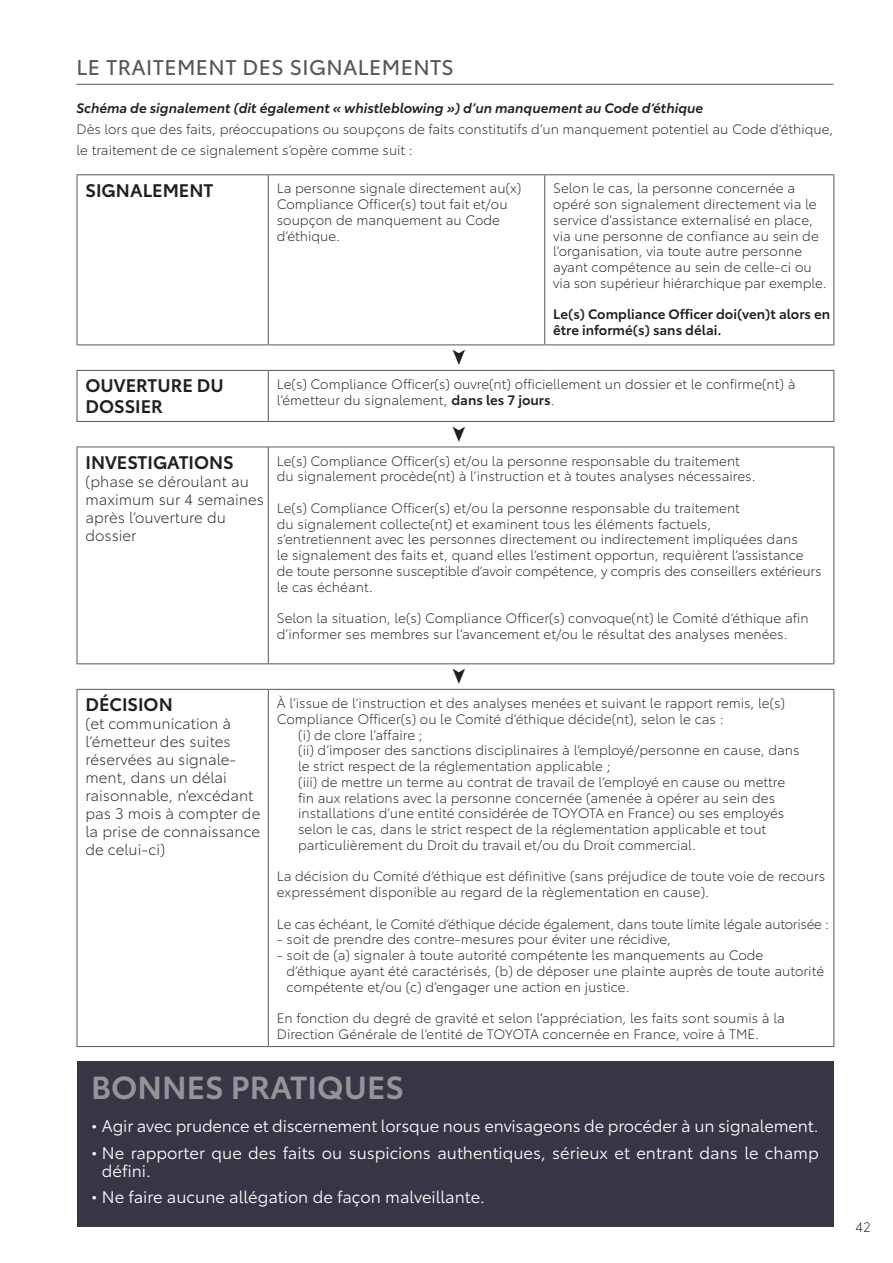
<style>
.page{position:relative;width:893px;height:1263px;background:#fff}
.page>*{position:absolute;margin:0;border:0;box-sizing:border-box;transform-origin:0 0}
.t1{font:600 31.5px "Toyota Type";color:#939598}
.t2{font:21px "Toyota Type";letter-spacing:.02em;color:#57585a}
.t3{font:600 18px/21px "Toyota Type";color:#231f20}
.t4{font:16.5px/18px "Toyota Type";color:#fff}
.t5{font:300 15px/18px "Toyota Type";color:#231f20}
.t6{font:300 13.5px/15.8px "Toyota Type";color:#231f20}
.t7{font:italic 600 13.5px "Toyota Type";color:#231f20}
.t8{font:300 13.5px "Toyota Type";letter-spacing:-.02em;color:#231f20}
.t9{font:600 13.5px/15.8px "Toyota Type";color:#231f20}
.s1{font-weight:600}
</style>
<div class="page">
<hr style="left:77px;top:84px;width:756px;height:1px;background:#57585a">
<hr style="left:77px;top:174px;width:191px;height:1px;background:#57585a">
<hr style="left:77px;top:175px;width:1px;height:169px;background:#57585a">
<hr style="left:268px;top:174px;width:277px;height:1px;background:#57585a">
<hr style="left:268px;top:175px;width:1px;height:169px;background:#57585a">
<hr style="left:545px;top:174px;width:289px;height:1px;background:#57585a">
<hr style="left:544px;top:175px;width:1px;height:169px;background:#57585a">
<hr style="left:833px;top:175px;width:1px;height:169px;background:#57585a">
<hr style="left:77px;top:344px;width:191px;height:1px;background:#57585a">
<hr style="left:268px;top:344px;width:277px;height:1px;background:#57585a">
<hr style="left:545px;top:344px;width:289px;height:1px;background:#57585a">
<hr style="left:77px;top:370px;width:191px;height:1px;background:#57585a">
<hr style="left:77px;top:371px;width:1px;height:50px;background:#57585a">
<hr style="left:268px;top:370px;width:277px;height:1px;background:#57585a">
<hr style="left:268px;top:371px;width:1px;height:50px;background:#57585a">
<hr style="left:545px;top:370px;width:289px;height:1px;background:#57585a">
<hr style="left:833px;top:371px;width:1px;height:50px;background:#57585a">
<hr style="left:77px;top:421px;width:191px;height:1px;background:#57585a">
<hr style="left:268px;top:421px;width:277px;height:1px;background:#57585a">
<hr style="left:545px;top:421px;width:289px;height:1px;background:#57585a">
<hr style="left:77px;top:446px;width:191px;height:1px;background:#57585a">
<hr style="left:77px;top:447px;width:1px;height:216px;background:#57585a">
<hr style="left:268px;top:446px;width:277px;height:1px;background:#57585a">
<hr style="left:268px;top:447px;width:1px;height:216px;background:#57585a">
<hr style="left:545px;top:446px;width:289px;height:1px;background:#57585a">
<hr style="left:833px;top:447px;width:1px;height:216px;background:#57585a">
<hr style="left:77px;top:663px;width:191px;height:1px;background:#57585a">
<hr style="left:268px;top:663px;width:277px;height:1px;background:#57585a">
<hr style="left:545px;top:663px;width:289px;height:1px;background:#57585a">
<hr style="left:77px;top:689px;width:191px;height:1px;background:#57585a">
<hr style="left:77px;top:690px;width:1px;height:356px;background:#57585a">
<hr style="left:268px;top:689px;width:277px;height:1px;background:#57585a">
<hr style="left:268px;top:690px;width:1px;height:356px;background:#57585a">
<hr style="left:545px;top:689px;width:289px;height:1px;background:#57585a">
<hr style="left:833px;top:690px;width:1px;height:356px;background:#57585a">
<hr style="left:77px;top:1046px;width:191px;height:1px;background:#57585a">
<hr style="left:268px;top:1046px;width:277px;height:1px;background:#57585a">
<hr style="left:545px;top:1046px;width:289px;height:1px;background:#57585a">
<div style="left:77px;top:1061px;width:756px;height:166px;background:#383644"></div>
<p class="t2" style="left:77px;top:52px;width:379px">LE TRAITEMENT DES SIGNALEMENTS</p>
<p class="t7" style="left:77px;top:98px;width:628px">Schéma de signalement (dit également « whistleblowing ») d’un manquement au Code d’éthique</p>
<p class="t6" style="left:77px;top:118px;width:758px;line-height:21px">Dès lors que des faits, préoccupations ou soupçons de faits constitutifs d’un manquement potentiel au Code d’éthique, le traitement de ce signalement s’opère comme suit :</p>
<p class="t3" style="left:85px;top:178px;width:129px">SIGNALEMENT</p>
<p class="t6" style="left:277px;top:180px;width:246px">La personne signale directement au(x)<br>Compliance Officer(s) tout fait et/ou soupçon de manquement au Code d’éthique.</p>
<p class="t6" style="left:553px;top:180px;width:275px">Selon le cas, la personne concernée a opéré son signalement directement via le service d’assistance externalisé en place, via une personne de confiance au sein de l’organisation, via toute autre personne ayant compétence au sein de celle-ci ou via son supérieur hiérarchique par exemple.</p>
<p class="t9" style="left:553px;top:306px;width:279px">Le(s) Compliance Officer doi(ven)t alors en être informé(s) sans délai.</p>
<p class="t3" style="left:85px;top:374px;width:140px">OUVERTURE DU<br>DOSSIER</p>
<p class="t6" style="left:277px;top:375px;width:520px">Le(s) Compliance Officer(s) ouvre(nt) officiellement un dossier et le confirme(nt) à l’émetteur du signalement, <span class="s1">dans les 7 jours</span>.</p>
<p class="t3" style="left:85px;top:450px;width:150px">INVESTIGATIONS</p>
<p class="t5" style="left:85px;top:472px;width:180px">(phase se déroulant au maximum sur 4 semaines après l’ouverture du dossier</p>
<p class="t6" style="left:277px;top:452px;width:480px">Le(s) Compliance Officer(s) et/ou la personne responsable du traitement du signalement procède(nt) à l’instruction et à toutes analyses nécessaires.</p>
<p class="t6" style="left:277px;top:499px;width:546px">Le(s) Compliance Officer(s) et/ou la personne responsable du traitement<br>du signalement collecte(nt) et examinent tous les éléments factuels,<br>s’entretiennent avec les personnes directement ou indirectement impliquées dans<br>le signalement des faits et, quand elles l’estiment opportun, requièrent l’assistance de toute personne susceptible d’avoir compétence, y compris des conseillers extérieurs le cas échéant.</p>
<p class="t6" style="left:277px;top:609px;width:533px">Selon la situation, le(s) Compliance Officer(s) convoque(nt) le Comité d’éthique afin d’informer ses membres sur l’avancement et/ou le résultat des analyses menées.</p>
<p class="t3" style="left:85px;top:693px;width:89px">DÉCISION</p>
<p class="t5" style="left:85px;top:714px;width:176px">(et communication à l’émetteur des suites réservées au signale&shy;ment, dans un délai raisonnable, n’excédant pas 3 mois à compter de la prise de connaissance de celui-ci)</p>
<p class="t6" style="left:277px;top:694px;width:510px">À l’issue de l’instruction et des analyses menées et suivant le rapport remis, le(s)<br>Compliance Officer(s) ou le Comité d’éthique décide(nt), selon le cas :</p>
<p class="t6" style="left:298px;top:726px;width:126px">(i) de clore l’affaire ;</p>
<p class="t6" style="left:298px;top:742px;width:503px">(ii) d’imposer des sanctions disciplinaires à l’employé/personne en cause, dans le strict respect de la réglementation applicable ;</p>
<p class="t6" style="left:298px;top:773px;width:489px">(iii) de mettre un terme au contrat de travail de l’employé en cause ou mettre fin aux relations avec la personne concernée (amenée à opérer au sein des installations d’une entité considérée de TOYOTA en France) ou ses employés selon le cas, dans le strict respect de la réglementation applicable et tout particulièrement du Droit du travail et/ou du Droit commercial.</p>
<p class="t6" style="left:277px;top:868px;width:550px">La décision du Comité d’éthique est définitive (sans préjudice de toute voie de recours expressément disponible au regard de la règlementation en cause).</p>
<p class="t8" style="left:277px;top:914px;width:554px">Le cas échéant, le Comité d’éthique décide également, dans toute limite légale autorisée :</p>
<p class="t6" style="left:277px;top:931px;width:396px">- soit de prendre des contre-mesures pour éviter une récidive,</p>
<p class="t6" style="left:287px;top:946px;width:539px;text-indent:-10px">- soit de (a) signaler à toute autorité compétente les manquements au Code d’éthique ayant été caractérisés, (b) de déposer une plainte auprès de toute autorité compétente et/ou (c) d’engager une action en justice.</p>
<p class="t6" style="left:277px;top:1009px;width:510px">En fonction du degré de gravité et selon l’appréciation, les faits sont soumis à la<br>Direction Générale de l’entité de TOYOTA concernée en France, voire à TME.</p>
<p class="t1" style="left:91px;top:1064px;width:314px">BONNES PRATIQUES</p>
<p class="t4" style="left:91px;top:1116px;width:729px">• Agir avec prudence et discernement lorsque nous envisageons de procéder à un signalement.</p>
<p class="t4" style="left:102px;top:1142px;width:718px;text-indent:-11px">• Ne rapporter que des faits ou suspicions authentiques, sérieux et entrant dans le champ défini.</p>
<p class="t4" style="left:91px;top:1187px;width:395px">• Ne faire aucune allégation de façon malveillante.</p>
<p class="t6" style="left:855px;top:1218px;width:17px">42</p>
</div>
